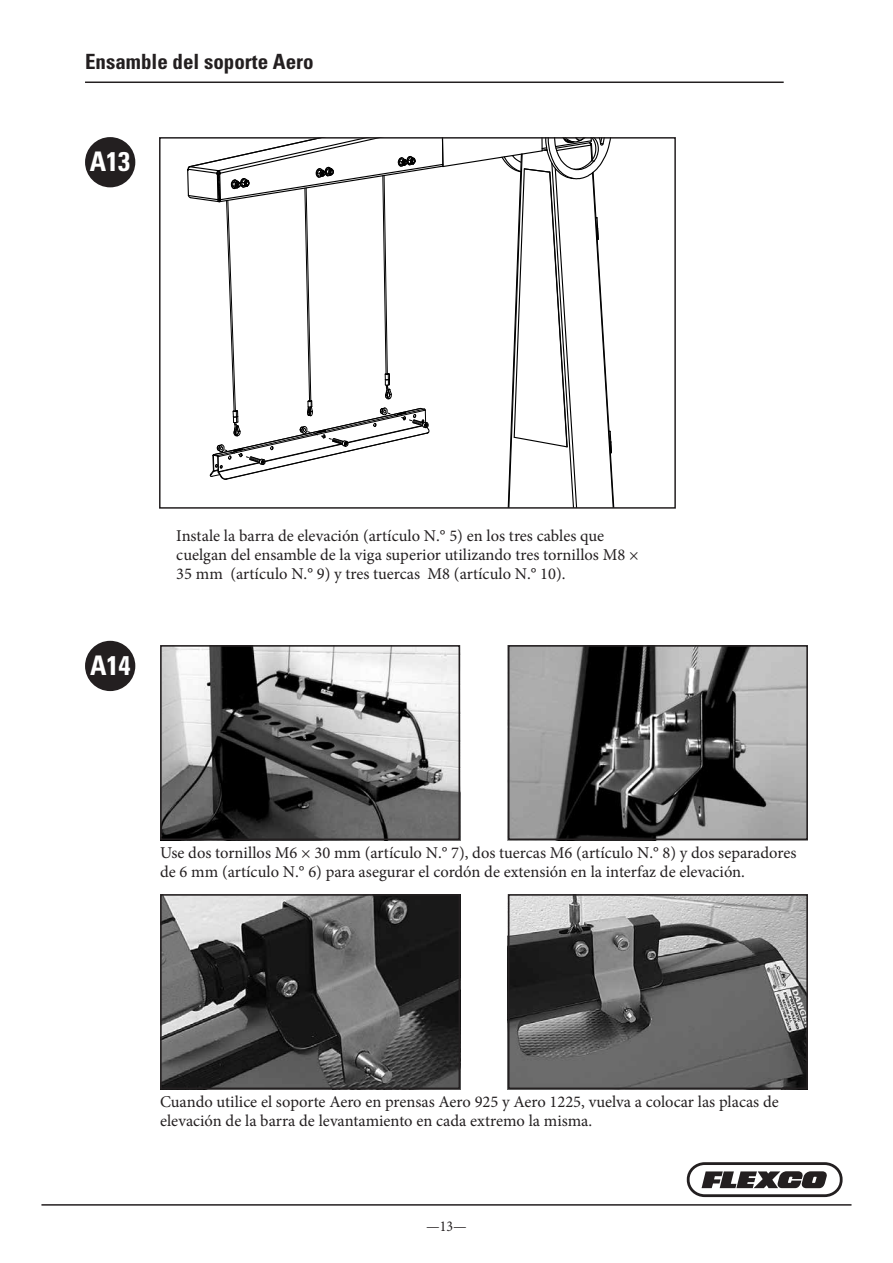
<style>
.page{position:relative;width:893px;height:1263px;background:#fff}
.page>*{position:absolute;margin:0;border:0;box-sizing:border-box;transform-origin:0 0}
.t1{font:700 condensed 27px "Univers LT Std";color:#fff}
.t2{font:700 condensed 21px "Univers LT Std";color:#231f20}
.t3{font:16.5px/18.9px "Minion Pro";color:#231f20}
.t4{font:condensed 15px "Minion Pro";color:#231f20}
</style>
<div class="page">
<hr style="left:41px;top:1204px;width:810px;height:1px;background:#231f20">
<hr style="left:85px;top:82px;width:699px;height:1px;background:#231f20">
<svg style="left:687px;top:1162px;width:156px;height:35px"></svg>
<svg style="left:124px;top:143px;width:12px;height:40px"></svg>
<div style="left:85px;top:641px;width:50px;height:50px;background:#231f20;border-radius:50%"></div>
<div style="left:85px;top:137px;width:50px;height:50px;background:#231f20;border-radius:50%"></div>
<svg style="left:187px;top:140px;width:428px;height:366px"></svg>
<div style="left:159px;top:137px;width:517px;height:372px;border:2px solid #231f20"></div>
<img style="left:163px;top:648px;width:294px;height:189px">
<div style="left:160px;top:645px;width:300px;height:195px;border:2px solid #231f20"></div>
<img style="left:511px;top:648px;width:294px;height:189px">
<div style="left:508px;top:645px;width:300px;height:195px;border:2px solid #231f20"></div>
<img style="left:163px;top:897px;width:294px;height:189px">
<div style="left:160px;top:894px;width:300px;height:195px;border:2px solid #231f20"></div>
<img style="left:511px;top:897px;width:294px;height:189px">
<div style="left:508px;top:894px;width:300px;height:195px;border:2px solid #231f20"></div>
<p class="t2" style="left:85px;top:49px;width:230px">Ensamble del soporte Aero</p>
<h1 class="t1" style="left:90px;top:145px;width:42px">A13</h1>
<h1 class="t1" style="left:90px;top:649px;width:42px">A14</h1>
<p class="t3" style="left:176px;top:526px;width:464px">Instale la barra de elevación (artículo N.° 5) en los tres cables que cuelgan del ensamble de la viga superior utilizando tres tornillos M8 ×<br>35 mm (artículo N.° 9) y tres tuercas M8 (artículo N.° 10).</p>
<p class="t3" style="left:160px;top:843px;width:638px">Use dos tornillos M6 × 30 mm (artículo N.° 7), dos tuercas M6 (artículo N.° 8) y dos separadores de 6 mm (artículo N.° 6) para asegurar el cordón de extensión en la interfaz de elevación.</p>
<p class="t3" style="left:160px;top:1092px;width:620px">Cuando utilice el soporte Aero en prensas Aero 925 y Aero 1225, vuelva a colocar las placas de elevación de la barra de levantamiento en cada extremo la misma.</p>
<p class="t4" style="left:426px;top:1218px;width:42px">—13—</p>
</div>
